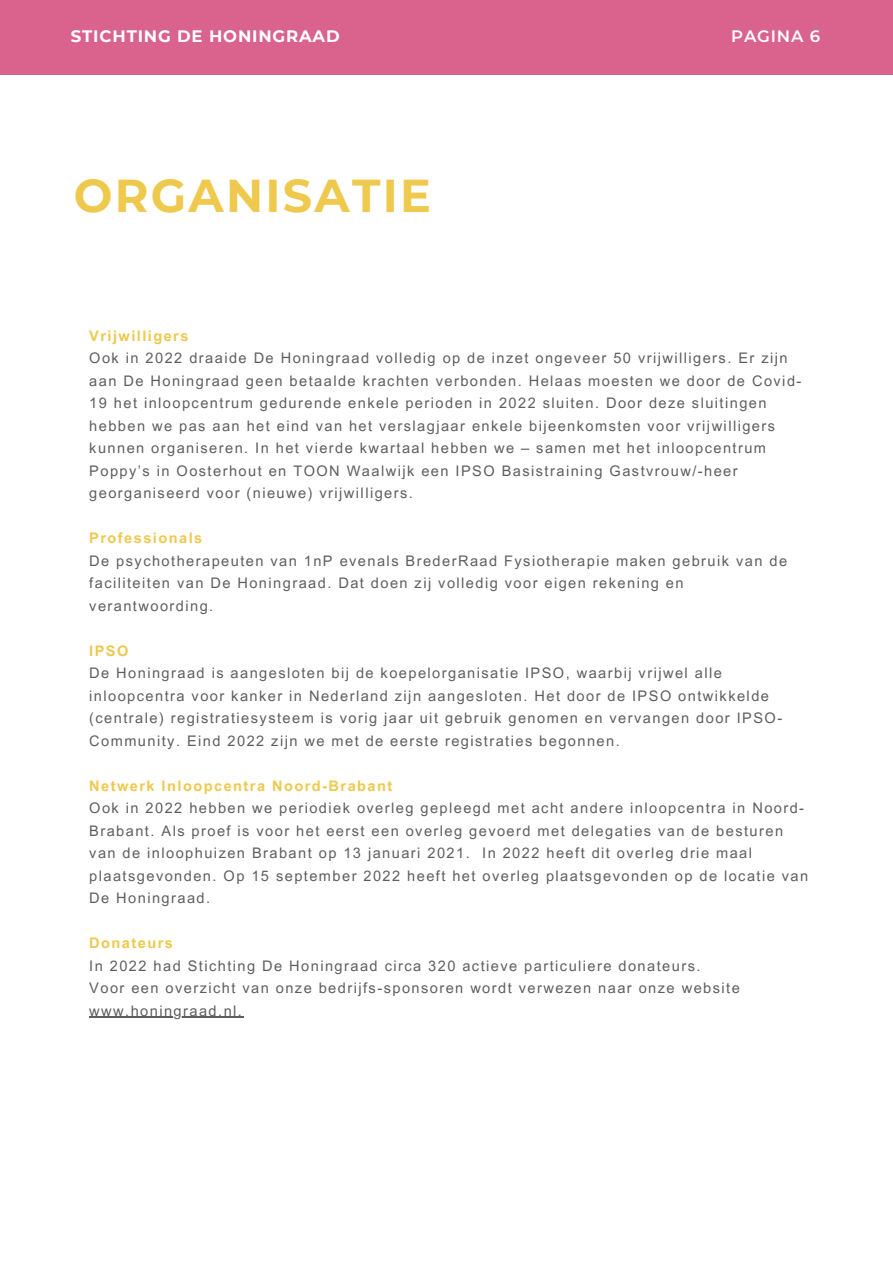
<style>
.page{position:relative;width:893px;height:1264px;background:#fff}
.page>*{position:absolute;margin:0;border:0;box-sizing:border-box;transform-origin:0 0}
.t1{font:700 45.9px "Montserrat";letter-spacing:.05em;color:#eec94d}
.t2{font:700 16.5px "Montserrat";letter-spacing:.05em;color:#fff}
.t3{font:600 16.5px "Montserrat";letter-spacing:.05em;color:#fff}
.t4{font:14.55px/22.5px "Arial MT Pro";letter-spacing:.1em;color:#5e5e5e}
.t5{font:700 14.55px "Arial MT Pro";letter-spacing:.1em;color:#eec94d}
</style>
<div class="page">
<div style="left:0;top:0;width:892px;height:74px;background:#da638d"></div>
<hr style="left:89px;top:1016px;width:149px;height:1px;background:#5e5e5e">
<p class="t2" style="left:71px;top:26px;width:270px">STICHTING DE HONINGRAAD</p>
<p class="t3" style="left:731px;top:26px;width:90px">PAGINA 6</p>
<p class="t1" style="left:74px;top:168px;width:359px">ORGANISATIE</p>
<p class="t5" style="left:89px;top:330px;width:101px">Vrijwilligers</p>
<p class="t4" style="left:89px;top:349px;width:713px">Ook in 2022 draaide De Honingraad volledig op de inzet ongeveer 50 vrijwilligers. Er zijn aan De Honingraad geen betaalde krachten verbonden. Helaas moesten we door de Covid-19 het inloopcentrum gedurende enkele perioden in 2022 sluiten. Door deze sluitingen hebben we pas aan het eind van het verslagjaar enkele bijeenkomsten voor vrijwilligers kunnen organiseren. In het vierde kwartaal hebben we – samen met het inloopcentrum Poppy’s in Oosterhout en TOON Waalwijk een IPSO Basistraining Gastvrouw/-heer georganiseerd voor (nieuwe) vrijwilligers.</p>
<p class="t5" style="left:89px;top:532px;width:114px">Professionals</p>
<p class="t4" style="left:89px;top:551px;width:699px">De psychotherapeuten van 1nP evenals BrederRaad Fysiotherapie maken gebruik van de faciliteiten van De Honingraad. Dat doen zij volledig voor eigen rekening en verantwoording.</p>
<p class="t5" style="left:89px;top:645px;width:41px">IPSO</p>
<p class="t4" style="left:89px;top:663px;width:694px">De Honingraad is aangesloten bij de koepelorganisatie IPSO, waarbij vrijwel alle inloopcentra voor kanker in Nederland zijn aangesloten. Het door de IPSO ontwikkelde (centrale) registratiesysteem is vorig jaar uit gebruik genomen en vervangen door IPSO-Community. Eind 2022 zijn we met de eerste registraties begonnen.</p>
<p class="t5" style="left:89px;top:780px;width:304px">Netwerk Inloopcentra Noord-Brabant</p>
<p class="t4" style="left:89px;top:798px;width:720px">Ook in 2022 hebben we periodiek overleg gepleegd met acht andere inloopcentra in Noord-Brabant. Als proef is voor het eerst een overleg gevoerd met delegaties van de besturen van de inloophuizen Brabant op 13 januari 2021. In 2022 heeft dit overleg drie maal plaatsgevonden. Op 15 september 2022 heeft het overleg plaatsgevonden op de locatie van De Honingraad.</p>
<p class="t5" style="left:89px;top:937px;width:85px">Donateurs</p>
<p class="t4" style="left:89px;top:956px;width:612px">In 2022 had Stichting De Honingraad circa 320 actieve particuliere donateurs.</p>
<p class="t4" style="left:89px;top:978px;width:652px">Voor een overzicht van onze bedrijfs-sponsoren wordt verwezen naar onze website www.honingraad.nl.</p>
</div>
